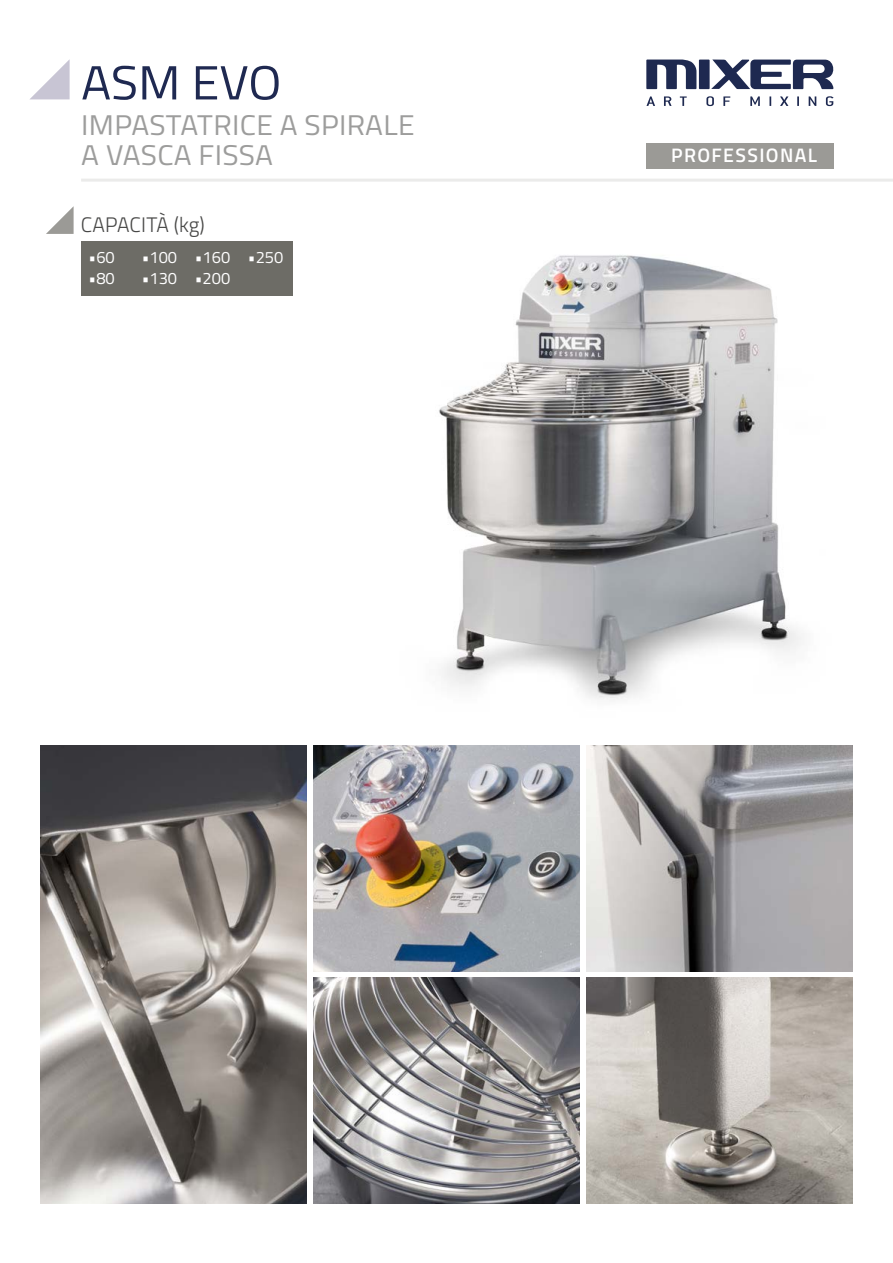
<style>
.page{position:relative;width:893px;height:1263px;background:#fff}
.page>*{position:absolute;margin:0;border:0;box-sizing:border-box;transform-origin:0 0}
.t1{font:48px "Titillium Web";letter-spacing:-.005em;color:#1f2951;scale:1.05 1}
.t2{font:28.5px/30px "Titillium Web";letter-spacing:.01em;color:#9d9d9c;scale:1.05 1}
.t3{font:300 21px "Titillium Web";letter-spacing:.005em;color:#474746}
.t4{font:600 19.5px "Titillium Web";letter-spacing:.07em;color:#fff}
.t5{font:16.5px "Titillium Web";color:#fff}
</style>
<div class="page">
<img style="left:40px;top:746px;width:267px;height:457px">
<img style="left:586px;top:977px;width:267px;height:226px">
<img style="left:313px;top:977px;width:267px;height:226px">
<div style="left:699px;top:60px;width:11px;height:29px;background:#1e2950"></div>
<svg style="left:646px;top:60px;width:50px;height:29px"></svg>
<svg style="left:711px;top:60px;width:123px;height:29px"></svg>
<svg style="left:646px;top:96px;width:9px;height:10px"></svg>
<svg style="left:664px;top:96px;width:7px;height:10px"></svg>
<svg style="left:680px;top:96px;width:7px;height:10px"></svg>
<svg style="left:706px;top:96px;width:8px;height:10px"></svg>
<svg style="left:723px;top:96px;width:7px;height:10px"></svg>
<svg style="left:750px;top:96px;width:10px;height:10px"></svg>
<svg style="left:769px;top:96px;width:2px;height:10px"></svg>
<svg style="left:780px;top:96px;width:8px;height:10px"></svg>
<svg style="left:797px;top:96px;width:2px;height:10px"></svg>
<svg style="left:809px;top:96px;width:7px;height:10px"></svg>
<svg style="left:826px;top:96px;width:7px;height:10px"></svg>
<svg style="left:30px;top:59px;width:40px;height:40px"></svg>
<img style="left:439px;top:255px;width:363px;height:445px">
<hr style="left:81px;top:179px;width:812px;height:3px;background:#ebebea">
<img style="left:586px;top:746px;width:267px;height:226px">
<img style="left:313px;top:746px;width:267px;height:226px">
<div style="left:646px;top:143px;width:187px;height:25px;background:#9b9a96"></div>
<svg style="left:46px;top:206px;width:28px;height:28px"></svg>
<div style="left:81px;top:241px;width:212px;height:54px;background:#6d6c66"></div>
<h1 class="t1" style="left:81px;top:48px;width:192px">ASM EVO</h1>
<p class="t2" style="left:81px;top:109px;width:319px">IMPASTATRICE A SPIRALE<br>A VASCA FISSA</p>
<p class="t3" style="left:81px;top:210px;width:125px">CAPACITÀ (kg)</p>
<p class="t5" style="left:89px;top:246px;width:28px">•60</p>
<p class="t5" style="left:89px;top:267px;width:28px">•80</p>
<p class="t5" style="left:142px;top:246px;width:37px">•100</p>
<p class="t5" style="left:142px;top:267px;width:37px">•130</p>
<p class="t5" style="left:195px;top:246px;width:37px">•160</p>
<p class="t5" style="left:195px;top:267px;width:37px">•200</p>
<p class="t5" style="left:248px;top:246px;width:37px">•250</p>
<p class="t4" style="left:671px;top:140px;width:148px">PROFESSIONAL</p>
</div>
